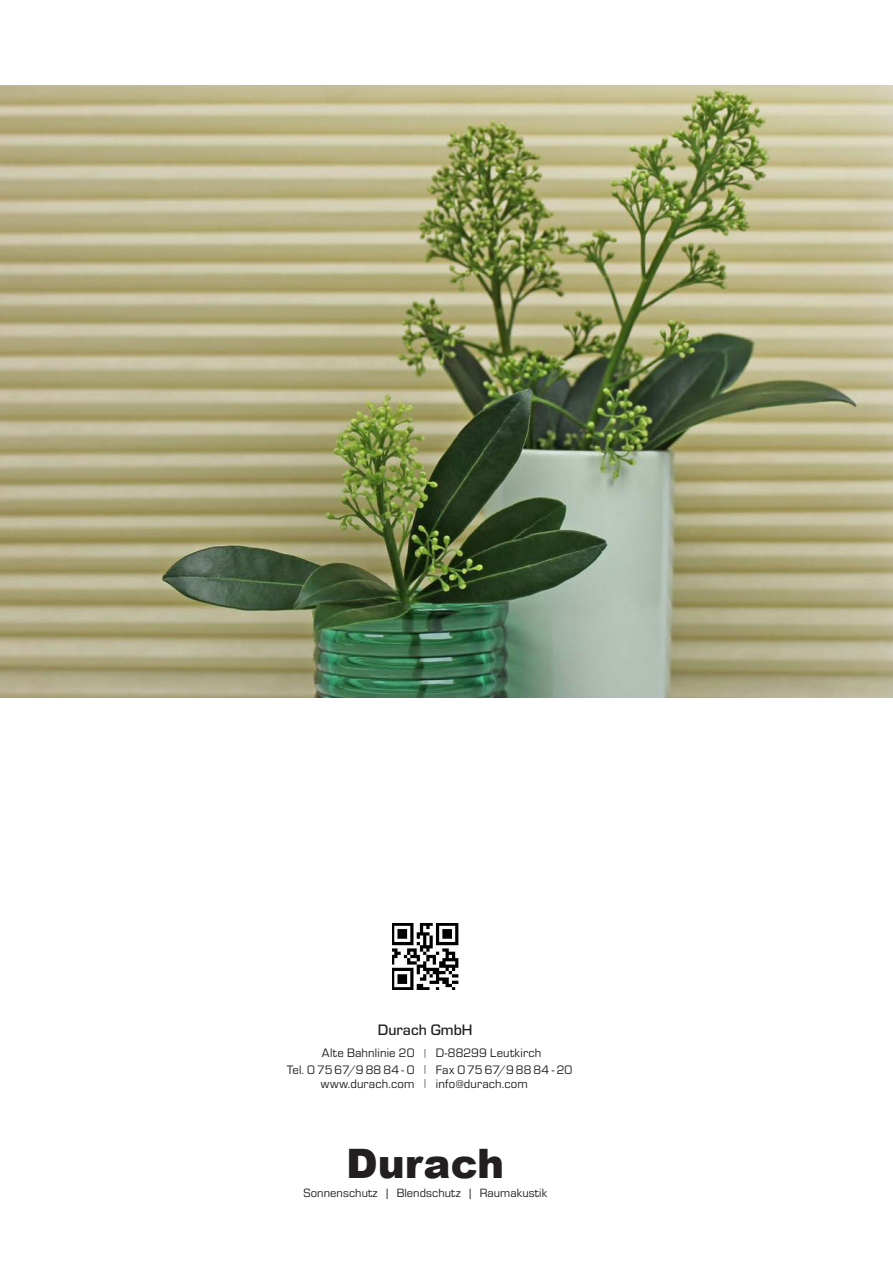
<style>
.page{position:relative;width:893px;height:1263px;background:#fff}
.page>*{position:absolute;margin:0;border:0;box-sizing:border-box;transform-origin:0 0}
.t1{font:900 40.65px "Arial";color:#231f20}
.t2{font:500 15.75px "Eurostile";color:#231f20}
.t3{font:12.75px/16.4px "Eurostile";letter-spacing:.015em;color:#231f20;text-align:right}
.t4{font:12.45px "Eurostile";letter-spacing:.005em;color:#231f20}
.t5{font:10.5px/16.4px "Eurostile";color:#4b4c4d}
</style>
<div class="page">
<img style="left:0;top:85px;width:893px;height:612px">
<img style="left:392px;top:924px;width:66px;height:66px">
<p class="t2" style="left:378px;top:1019px;width:96px">Durach GmbH</p>
<p class="t3" style="left:287px;top:1044px;width:129px">Alte Bahnlinie 20<br>Tel. 0 75 67/9 88 84 - 0</p>
<p class="t3" style="left:321px;top:1075px;width:95px">www.durach.com</p>
<p class="t3" style="left:436px;top:1044px;width:138px;text-align:left">D-88299 Leutkirch<br>Fax 0 75 67/9 88 84 - 20</p>
<p class="t3" style="left:436px;top:1075px;width:94px">info@durach.com</p>
<p class="t5" style="left:423px;top:1043px;width:7px">| |</p>
<p class="t5" style="left:423px;top:1074px;width:7px">|</p>
<h1 class="t1" style="left:346px;top:1134px;width:159px">Durach</h1>
<p class="t4" style="left:304px;top:1184px;width:245px">Sonnenschutz | Blendschutz | Raumakustik</p>
</div>
